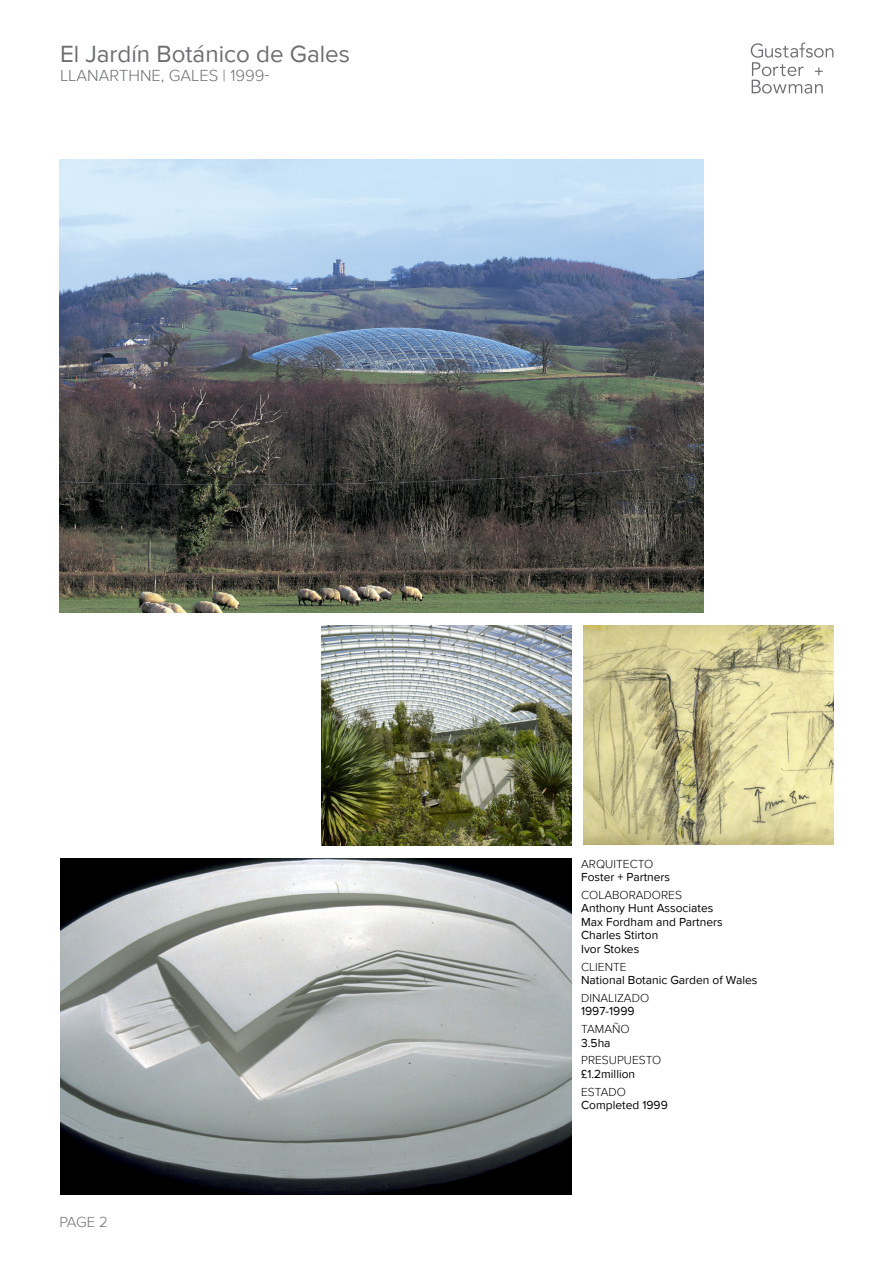
<style>
.page{position:relative;width:893px;height:1263px;background:#fff}
.page>*{position:absolute;margin:0;border:0;box-sizing:border-box;transform-origin:0 0}
.HEADING{font:24.15px "Proxima Nova";color:#6d6e71}
.HEADING_2{font:300 16.5px "Proxima Nova";color:#6d6e71}
.t1{font:300 15px "Proxima Nova";color:#6d6e71}
.PROJECT_INFO{font:12px/13.5px "Proxima Nova";color:#000}
.PROJECT_TITLE{font:300 12px "Proxima Nova";color:#000}
</style>
<div class="page">
<img style="left:322px;top:625px;width:249px;height:220px">
<img style="left:60px;top:858px;width:511px;height:337px">
<img style="left:584px;top:625px;width:249px;height:219px">
<img style="left:60px;top:159px;width:643px;height:453px">
<svg style="left:751px;top:43px;width:82px;height:51px"></svg>
<p class="HEADING" style="left:60px;top:36px;width:292px">El Jardín Botánico de Gales</p>
<p class="HEADING_2" style="left:60px;top:63px;width:211px">LLANARTHNE, GALES | 1999-</p>
<p class="t1" style="left:60px;top:1211px;width:50px">PAGE 2</p>
<p class="PROJECT_TITLE" style="left:581px;top:855px;width:74px">ARQUITECTO</p>
<p class="PROJECT_INFO" style="left:581px;top:870px;width:90px">Foster + Partners</p>
<p class="PROJECT_TITLE" style="left:581px;top:886px;width:102px">COLABORADORES</p>
<p class="PROJECT_INFO" style="left:581px;top:901px;width:143px">Anthony Hunt Associates<br>Max Fordham and Partners</p>
<p class="PROJECT_INFO" style="left:581px;top:928px;width:79px">Charles Stirton<br>Ivor Stokes</p>
<p class="PROJECT_TITLE" style="left:581px;top:958px;width:47px">CLIENTE</p>
<p class="PROJECT_INFO" style="left:581px;top:973px;width:178px">National Botanic Garden of Wales</p>
<p class="PROJECT_TITLE" style="left:581px;top:989px;width:70px">DINALIZADO</p>
<p class="PROJECT_INFO" style="left:581px;top:1004px;width:55px">1997-1999</p>
<p class="PROJECT_TITLE" style="left:581px;top:1020px;width:50px">TAMAÑO</p>
<p class="PROJECT_INFO" style="left:581px;top:1035px;width:31px">3.5ha</p>
<p class="PROJECT_TITLE" style="left:581px;top:1051px;width:82px">PRESUPUESTO</p>
<p class="PROJECT_INFO" style="left:581px;top:1067px;width:56px">£1.2million</p>
<p class="PROJECT_TITLE" style="left:581px;top:1083px;width:46px">ESTADO</p>
<p class="PROJECT_INFO" style="left:581px;top:1098px;width:88px">Completed 1999</p>
</div>
